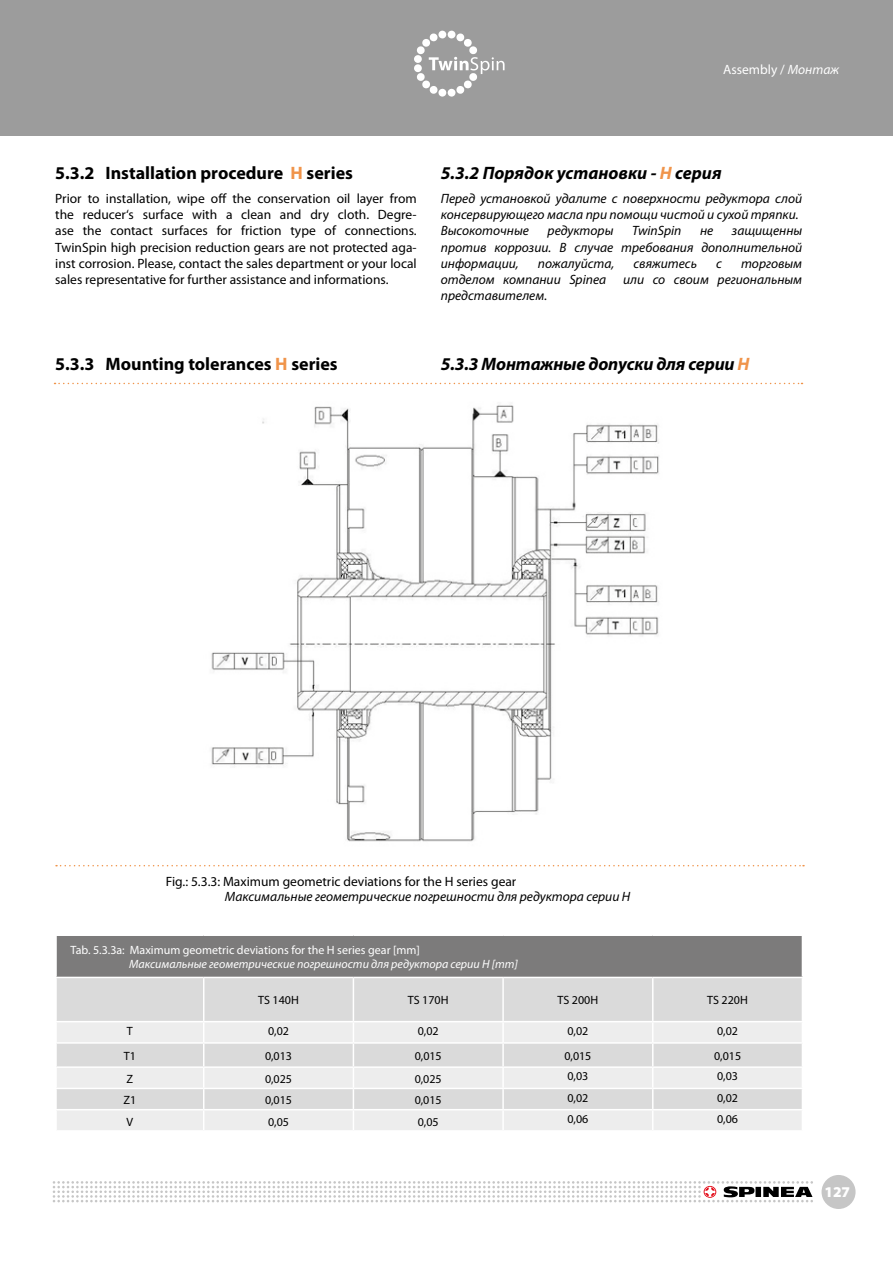
<style>
.page{position:relative;width:893px;height:1263px;background:#fff}
.page>*{position:absolute;margin:0;border:0;box-sizing:border-box;transform-origin:0 0}
.t1{font:700 18px "Myriad Pro";color:#000}
.t2{font:italic 700 18px "Myriad Pro";letter-spacing:-.005em;color:#000}
.t3{font:900 15px "Myriad Pro";color:#fff}
.t4{font:13.5px/16.2px "Myriad Pro";color:#000;text-align:justify}
.t5{font:italic 13.5px/16.2px "Myriad Pro";color:#000}
.t6{font:13.5px "Myriad Pro";color:#fff}
.t7{font:12px "Myriad Pro";color:#000}
.t8{font:italic 12px "Myriad Pro";color:#fff}
.t9{font:12px "Myriad Pro";color:#fff}
.s1{font-style:italic}
.s2{color:#f0944a}
</style>
<div class="page">
<div style="left:0;top:0;width:893px;height:136px;background:#9c9c9c"></div>
<div style="left:821px;top:1175px;width:34px;height:34px;background:#c6c6c6;border-radius:50%"></div>
<svg style="left:53px;top:1181px;width:760px;height:21px"></svg>
<div style="left:414px;top:55px;width:8px;height:8px;background:#fff;border-radius:50%"></div>
<svg style="left:438px;top:88px;width:9px;height:9px"></svg>
<svg style="left:447px;top:88px;width:9px;height:9px"></svg>
<svg style="left:416px;top:33px;width:89px;height:61px"></svg>
<svg style="left:447px;top:31px;width:9px;height:8px"></svg>
<div style="left:438px;top:31px;width:9px;height:8px;background:#fff;border-radius:50%"></div>
<div style="left:56px;top:935px;width:746px;height:42px;background:#7c7b7b"></div>
<hr style="left:55px;top:936px;width:2px;height:41px;background:#fff">
<hr style="left:55px;top:934px;width:149px;height:2px;background:#fff">
<hr style="left:204px;top:934px;width:149px;height:2px;background:#fff">
<hr style="left:353px;top:934px;width:150px;height:2px;background:#fff">
<hr style="left:503px;top:934px;width:150px;height:2px;background:#fff">
<hr style="left:653px;top:934px;width:150px;height:2px;background:#fff">
<svg style="left:56px;top:977px;width:746px;height:153px;background:#e3e3e3"></svg>
<hr style="left:653px;top:1109px;width:150px;height:1px;background:#fff">
<svg style="left:55px;top:383px;width:747px;height:1px"></svg>
<svg style="left:56px;top:865px;width:748px;height:1px"></svg>
<img style="left:211px;top:405px;width:448px;height:437px">
<p class="t6" style="left:723px;top:61px;width:117px">Assembly / <span class="s1">Монтаж</span></p>
<h1 class="t1" style="left:55px;top:162px;width:299px">5.3.2 Installation procedure <span class="s2">H</span> series</h1>
<p class="t4" style="left:55px;top:190px;width:363px">Prior to installation, wipe off the conservation oil layer from the reducer‘s surface with a clean and dry cloth. Degre&shy;ase the contact surfaces for friction type of connections.<br>TwinSpin high precision reduction gears are not protected aga&shy;inst corrosion. Please, contact the sales department or your local sales representative for further assistance and informations.</p>
<h1 class="t1" style="left:55px;top:353px;width:284px">5.3.3 Mounting tolerances <span class="s2">H</span> series</h1>
<h1 class="t2" style="left:441px;top:162px;width:282px">5.3.2 Порядок установки - <span class="s2">H</span> серия</h1>
<p class="t5" style="left:441px;top:190px;width:363px">Перед установкой удалите с поверхности редуктора слой консервирующего масла при помощи чистой и сухой тряпки.<br>Высокоточныe</p>
<p class="t5" style="left:548px;top:223px;width:67px">редукторы</p>
<p class="t5" style="left:632px;top:223px;width:51px">TwinSpin</p>
<p class="t5" style="left:700px;top:223px;width:15px">не</p>
<p class="t5" style="left:441px;top:223px;width:363px;text-align:justify;text-indent:291px">защищенны против коррозии. В случае требования дополнительной информации,</p>
<p class="t5" style="left:538px;top:255px;width:78px">пожалуйста,</p>
<p class="t5" style="left:634px;top:255px;width:65px">свяжитесь</p>
<p class="t5" style="left:716px;top:255px;width:7px">с</p>
<p class="t5" style="left:741px;top:255px;width:63px">торговым</p>
<p class="t5" style="left:441px;top:271px;width:167px">отделом компании Spinea</p>
<p class="t5" style="left:623px;top:271px;width:181px">или со своим региональным</p>
<p class="t5" style="left:441px;top:287px;width:108px">представителем.</p>
<h1 class="t2" style="left:441px;top:353px;width:310px">5.3.3 Монтажные допуски для серии <span class="s2">H</span></h1>
<p class="t4" style="left:166px;top:873px;width:352px">Fig.: 5.3.3: Maximum geometric deviations for the H series gear</p>
<p class="t5" style="left:225px;top:888px;width:407px">Максимальные геометрические погрешности для редуктора серии Н</p>
<p class="t9" style="left:71px;top:942px;width:351px">Tab. 5.3.3a: Maximum geometric deviations for the H series gear [mm]</p>
<p class="t8" style="left:129px;top:956px;width:390px">Максимальные геометрические погрешности для редуктора серии Н [mm]</p>
<p class="t7" style="left:258px;top:993px;width:42px">TS 140H</p>
<p class="t7" style="left:408px;top:993px;width:42px">TS 170H</p>
<p class="t7" style="left:558px;top:993px;width:42px">TS 200H</p>
<p class="t7" style="left:707px;top:993px;width:42px">TS 220H</p>
<p class="t7" style="left:127px;top:1023px;width:7px">T</p>
<p class="t7" style="left:268px;top:1023px;width:22px">0,02</p>
<p class="t7" style="left:418px;top:1023px;width:22px">0,02</p>
<p class="t7" style="left:567px;top:1023px;width:22px">0,02</p>
<p class="t7" style="left:717px;top:1023px;width:22px">0,02</p>
<p class="t7" style="left:124px;top:1048px;width:14px">T1</p>
<p class="t7" style="left:265px;top:1048px;width:29px">0,013</p>
<p class="t7" style="left:415px;top:1048px;width:29px">0,015</p>
<p class="t7" style="left:564px;top:1048px;width:29px">0,015</p>
<p class="t7" style="left:714px;top:1048px;width:29px">0,015</p>
<p class="t7" style="left:127px;top:1071px;width:8px">Z</p>
<p class="t7" style="left:265px;top:1071px;width:29px">0,025</p>
<p class="t7" style="left:415px;top:1071px;width:29px">0,025</p>
<p class="t7" style="left:567px;top:1069px;width:22px">0,03</p>
<p class="t7" style="left:717px;top:1069px;width:22px">0,03</p>
<p class="t7" style="left:123px;top:1093px;width:14px">Z1</p>
<p class="t7" style="left:265px;top:1093px;width:29px">0,015</p>
<p class="t7" style="left:415px;top:1093px;width:29px">0,015</p>
<p class="t7" style="left:567px;top:1090px;width:22px">0,02</p>
<p class="t7" style="left:717px;top:1090px;width:22px">0,02</p>
<p class="t7" style="left:126px;top:1114px;width:8px">V</p>
<p class="t7" style="left:268px;top:1114px;width:22px">0,05</p>
<p class="t7" style="left:418px;top:1114px;width:22px">0,05</p>
<p class="t7" style="left:567px;top:1111px;width:22px">0,06</p>
<p class="t7" style="left:717px;top:1111px;width:22px">0,06</p>
<p class="t3" style="left:824px;top:1183px;width:27px">127</p>
</div>
